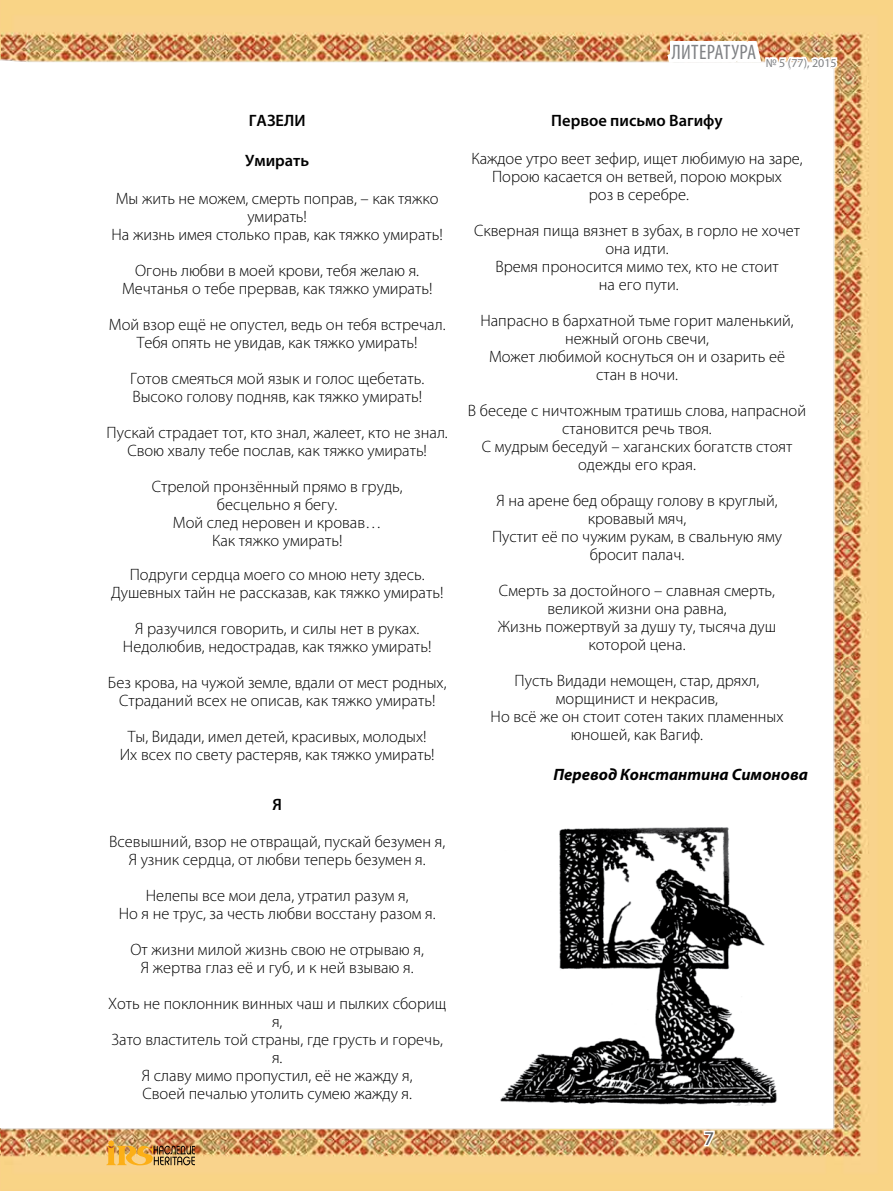
<style>
.page{position:relative;width:893px;height:1191px;background:#fff}
.page>*{position:absolute;margin:0;border:0;box-sizing:border-box;transform-origin:0 0}
.t1{font:condensed 21px "Myriad Pro";letter-spacing:.02em;color:#808285}
.t2{font:19.5px "Myriad Pro";color:#58595b}
.t3{font:300 16.5px/18px "Myriad Pro";color:#000;text-align:center}
.t4{font:600 16.5px "Myriad Pro";color:#000}
.t5{font:italic 700 16.5px "Myriad Pro";color:#000}
.t6{font:12px "Myriad Pro";color:#808285}
</style>
<div class="page">
<img style="left:0;top:0;width:893px;height:1191px">
<svg style="left:701px;top:1129px;width:15px;height:18px"></svg>
<img style="left:106px;top:1140px;width:89px;height:25px">
<svg style="left:663px;top:0;width:176px;height:110px"></svg>
<img style="left:490px;top:791px;width:294px;height:315px">
<p class="t4" style="left:249px;top:110px;width:58px">ГАЗЕЛИ</p>
<p class="t4" style="left:245px;top:150px;width:66px">Умирать</p>
<p class="t3" style="left:112px;top:189px;width:333px">Мы жить не можем, смерть поправ, – как тяжко умирать!<br>На жизнь имея столько прав, как тяжко умирать!</p>
<p class="t3" style="left:122px;top:261px;width:312px">Огонь любви в моей крови, тебя желаю я.<br>Мечтанья о тебе прервав, как тяжко умирать!</p>
<p class="t3" style="left:109px;top:315px;width:338px">Мой взор ещё не опустел, ведь он тебя встречал.<br>Тебя опять не увидав, как тяжко умирать!</p>
<p class="t3" style="left:130px;top:369px;width:295px;text-align:left">Готов смеяться мой язык и голос щебетать.<br>Высоко голову подняв, как тяжко умирать!</p>
<p class="t3" style="left:107px;top:423px;width:343px">Пускай страдает тот, кто знал, жалеет, кто не знал.<br>Свою хвалу тебе послав, как тяжко умирать!</p>
<p class="t3" style="left:152px;top:477px;width:252px">Стрелой пронзённый прямо в грудь, бесцельно я бегу.<br>Мой след неровен и кровав…<br>Как тяжко умирать!</p>
<p class="t3" style="left:111px;top:566px;width:334px">Подруги сердца моего со мною нету здесь.<br>Душевных тайн не рассказав, как тяжко умирать!</p>
<p class="t3" style="left:123px;top:620px;width:310px">Я разучился говорить, и силы нет в руках.<br>Недолюбив, недострадав, как тяжко умирать!</p>
<p class="t3" style="left:108px;top:674px;width:340px">Без крова, на чужой земле, вдали от мест родных,<br>Страданий всех не описав, как тяжко умирать!</p>
<p class="t3" style="left:120px;top:728px;width:316px">Ты, Видади, имел детей, красивых, молодых!<br>Их всех по свету растеряв, как тяжко умирать!</p>
<p class="t4" style="left:272px;top:793px;width:11px">Я</p>
<p class="t3" style="left:109px;top:833px;width:337px">Всевышний, взор не отвращай, пускай безумен я,<br>Я узник сердца, от любви теперь безумен я.</p>
<p class="t3" style="left:119px;top:887px;width:318px">Нелепы все мои дела, утратил разум я,<br>Но я не трус, за честь любви восстану разом я.</p>
<p class="t3" style="left:130px;top:941px;width:295px">От жизни милой жизнь свою не отрываю я,<br>Я жертва глаз её и губ, и к ней взываю я.</p>
<p class="t3" style="left:108px;top:995px;width:340px">Хоть не поклонник винных чаш и пылких сборищ я,<br>Зато властитель той страны, где грусть и горечь, я.<br>Я славу мимо пропустил, её не жажду я,<br>Своей печалью утолить сумею жажду я.</p>
<p class="t6" style="left:722px;top:55px;width:116px"><sup>??????</sup> № 5 (77), 2015</p>
<p class="t1" style="left:673px;top:39px;width:86px">ЛИТЕРАТУРА</p>
<p class="t4" style="left:551px;top:110px;width:173px">Первое письмо Вагифу</p>
<p class="t3" style="left:471px;top:150px;width:333px">Каждое утро веет зефир, ищет любимую на заре,<br>Порою касается он ветвей, порою мокрых<br>роз в серебре.</p>
<p class="t3" style="left:474px;top:222px;width:327px">Скверная пища вязнет в зубах, в горло не хочет она идти.<br>Время проносится мимо тех, кто не стоит<br>на его пути.</p>
<p class="t3" style="left:480px;top:312px;width:315px">Напрасно в бархатной тьме горит маленький, нежный огонь свечи,<br>Может любимой коснуться он и озарить её стан в ночи.</p>
<p class="t3" style="left:468px;top:402px;width:340px">В беседе с ничтожным тратишь слова, напрасной становится речь твоя.<br>С мудрым беседуй – хаганских богатств стоят одежды его края.</p>
<p class="t3" style="left:492px;top:492px;width:292px">Я на арене бед обращу голову в круглый, кровавый мяч,<br>Пустит её по чужим рукам, в свальную яму бросит палач.</p>
<p class="t3" style="left:498px;top:582px;width:280px">Смерть за достойного – славная смерть, великой жизни она равна,<br>Жизнь пожертвуй за душу ту, тысяча душ которой цена.</p>
<p class="t3" style="left:491px;top:672px;width:294px">Пусть Видади немощен, стар, дряхл, морщинист и некрасив,<br>Но всё же он стоит сотен таких пламенных юношей, как Вагиф.</p>
<p class="t5" style="left:553px;top:763px;width:256px">Перевод Константина Симонова</p>
<p class="t2" style="left:704px;top:1126px;width:12px">7</p>
</div>
